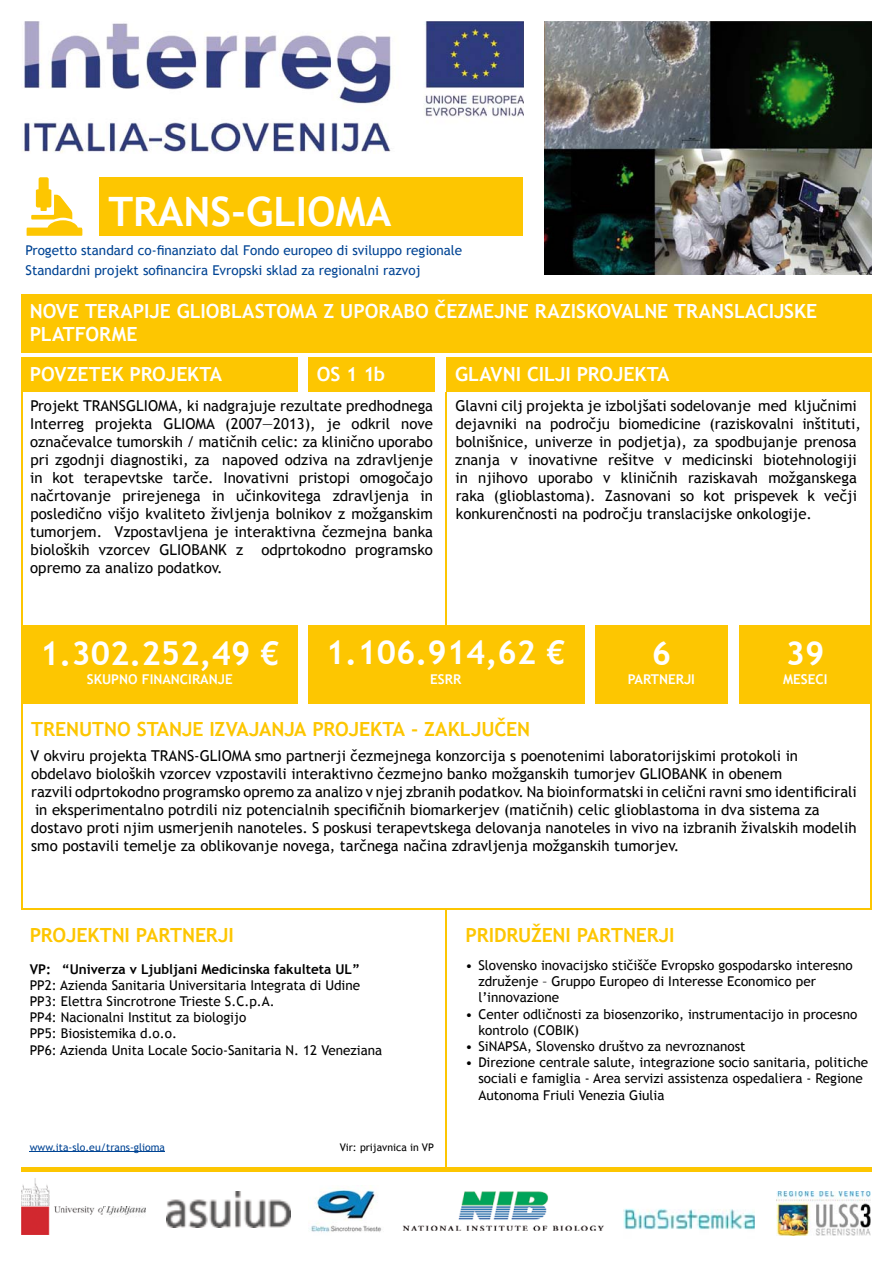
<style>
.page{position:relative;width:893px;height:1263px;background:#fff}
.page>*{position:absolute;margin:0;border:0;box-sizing:border-box;transform-origin:0 0}
.t1{font:700 40.5px "Trebuchet MS";color:#fff}
.t2{font:700 33px "Trebuchet MS";color:#fff}
.t3{font:700 19.5px/23.4px "Trebuchet MS";color:#fff}
.t4{font:700 19.5px "Trebuchet MS";color:#fdc601}
.t5{font:15px/18px "Trebuchet MS";color:#000}
.t6{font:13.5px/16.2px "Trebuchet MS";color:#000}
.t7{font:13.5px/19.5px "Trebuchet MS";color:#004494}
.t8{font:700 13.5px "Trebuchet MS";color:#000}
.t9{font:700 13.5px "Trebuchet MS";color:#fff}
.t10{font:10.5px "Trebuchet MS";color:#004494}
.t11{font:10.5px "Trebuchet MS";color:#000}
</style>
<div class="page">
<img style="left:544px;top:21px;width:328px;height:254px">
<img style="left:21px;top:1178px;width:124px;height:56px">
<img style="left:167px;top:1191px;width:124px;height:36px">
<img style="left:310px;top:1188px;width:72px;height:45px">
<img style="left:403px;top:1191px;width:201px;height:40px">
<img style="left:624px;top:1208px;width:131px;height:22px">
<img style="left:777px;top:1191px;width:93px;height:44px">
<hr style="left:446px;top:392px;width:1px;height:239px;background:#fdc601">
<div style="left:21px;top:626px;width:277px;height:78px;background:#fdc601"></div>
<div style="left:308px;top:626px;width:277px;height:78px;background:#fdc601"></div>
<div style="left:595px;top:626px;width:133px;height:78px;background:#fdc601"></div>
<div style="left:739px;top:626px;width:133px;height:78px;background:#fdc601"></div>
<div style="left:100px;top:177px;width:423px;height:59px;background:#fdc601"></div>
<img style="left:24px;top:21px;width:499px;height:133px">
<div style="left:39px;top:177px;width:10px;height:16px;background:#fdc601;border-radius:2px"></div>
<svg style="left:27px;top:189px;width:55px;height:47px"></svg>
<div style="left:21px;top:294px;width:851px;height:59px;background:#fdc601"></div>
<div style="left:21px;top:1167px;width:851px;height:5px;background:#fdc601"></div>
<hr style="left:446px;top:909px;width:1px;height:258px;background:#fdc601">
<hr style="left:21px;top:908px;width:851px;height:1px;background:#fdc601">
<hr style="left:21px;top:392px;width:2px;height:517px;background:#fdc601">
<hr style="left:870px;top:392px;width:2px;height:517px;background:#fdc601">
<div style="left:446px;top:357px;width:426px;height:35px;background:#fdc601"></div>
<div style="left:308px;top:357px;width:127px;height:35px;background:#fdc601"></div>
<div style="left:21px;top:357px;width:277px;height:35px;background:#fdc601"></div>
<hr style="left:30px;top:1151px;width:135px;height:1px;background:#004494">
<h1 class="t1" style="left:108px;top:188px;width:284px">TRANS-GLIOMA</h1>
<p class="t7" style="left:26px;top:241px;width:438px">Progetto standard co-finanziato dal Fondo europeo di sviluppo regionale<br>Standardni projekt sofinancira Evropski sklad za regionalni razvoj</p>
<h3 class="t3" style="left:30px;top:299px;width:789px">NOVE TERAPIJE GLIOBLASTOMA Z UPORABO ČEZMEJNE RAZISKOVALNE TRANSLACIJSKE<br>PLATFORME</h3>
<h3 class="t3" style="left:30px;top:362px;width:194px">POVZETEK PROJEKTA</h3>
<h3 class="t3" style="left:317px;top:362px;width:70px">OS 1 1b</h3>
<h3 class="t3" style="left:455px;top:362px;width:216px">GLAVNI CILJI PROJEKTA</h3>
<p class="t5" style="left:30px;top:396px;width:404px;text-align:justify">Projekt TRANSGLIOMA, ki nadgrajuje rezultate predhodnega Interreg projekta GLIOMA (2007—2013), je odkril nove označevalce tumorskih / matičnih celic: za klinično uporabo pri zgodnji diagnostiki, za napoved odziva na zdravljenje in kot terapevtske tarče. Inovativni pristopi omogočajo načrtovanje prirejenega in učinkovitega zdravljenja in posledično višjo kvaliteto življenja bolnikov z možganskim tumorjem. Vzpostavljena je interaktivna čezmejna banka bioloških vzorcev GLIOBANK z odprtokodno programsko opremo za analizo podatkov.</p>
<p class="t5" style="left:455px;top:396px;width:407px">Glavni cilj projekta je izboljšati sodelovanje med ključnimi dejavniki na področju biomedicine (raziskovalni inštituti, bolnišnice, univerze in podjetja), za spodbujanje prenosa znanja v inovativne rešitve v medicinski biotehnologiji in njihovo uporabo v kliničnih raziskavah možganskega raka (glioblastoma). Zasnovani so kot prispevek k večji konkurenčnosti na področju translacijske onkologije.</p>
<h2 class="t2" style="left:40px;top:634px;width:241px">1.302.252,49 €</h2>
<p class="t9" style="left:87px;top:672px;width:147px">SKUPNO FINANCIRANJE</p>
<h2 class="t2" style="left:326px;top:633px;width:241px">1.106.914,62 €</h2>
<p class="t9" style="left:430px;top:671px;width:33px">ESRR</p>
<h3 class="t4" style="left:31px;top:718px;width:500px">TRENUTNO STANJE IZVAJANJA PROJEKTA - ZAKLJUČEN</h3>
<h2 class="t2" style="left:652px;top:634px;width:21px">6</h2>
<p class="t9" style="left:628px;top:672px;width:69px">PARTNERJI</p>
<h2 class="t2" style="left:786px;top:634px;width:40px">39</h2>
<p class="t9" style="left:783px;top:672px;width:46px">MESECI</p>
<p class="t5" style="left:31px;top:746px;width:828px">V okviru projekta TRANS-GLIOMA smo partnerji čezmejnega konzorcija s poenotenimi laboratorijskimi protokoli in obdelavo bioloških vzorcev vzpostavili interaktivno čezmejno banko možganskih tumorjev GLIOBANK in obenem<br>razvili odprtokodno programsko opremo za analizo v njej zbranih podatkov. Na bioinformatski in celični ravni smo identificirali in eksperimentalno potrdili niz potencialnih specifičnih biomarkerjev (matičnih) celic glioblastoma in dva sistema za dostavo proti njim usmerjenih nanoteles. S poskusi terapevtskega delovanja nanoteles in vivo na izbranih živalskih modelih smo postavili temelje za oblikovanje novega, tarčnega načina zdravljenja možganskih tumorjev.</p>
<h3 class="t4" style="left:30px;top:923px;width:206px">PROJEKTNI PARTNERJI</h3>
<h3 class="t4" style="left:466px;top:923px;width:211px">PRIDRUŽENI PARTNERJI</h3>
<p class="t8" style="left:30px;top:961px;width:332px">VP: “Univerza v Ljubljani Medicinska fakulteta UL”</p>
<p class="t6" style="left:30px;top:977px;width:354px">PP2: Azienda Sanitaria Universitaria Integrata di Udine PP3: Elettra Sincrotrone Trieste S.C.p.A.<br>PP4: Nacionalni Institut za biologijo<br>PP5: Biosistemika d.o.o.<br>PP6: Azienda Unita Locale Socio-Sanitaria N. 12 Veneziana</p>
<p class="t10" style="left:30px;top:1141px;width:137px">www.ita-slo.eu/trans-glioma</p>
<p class="t11" style="left:340px;top:1141px;width:96px">Vir: prijavnica in VP</p>
<p class="t6" style="left:478px;top:957px;width:376px;text-indent:-13px">• Slovensko inovacijsko stičišče Evropsko gospodarsko interesno združenje – Gruppo Europeo di Interesse Economico per l’innovazione</p>
<p class="t6" style="left:478px;top:1006px;width:380px;text-indent:-13px">• Center odličnosti za biosenzoriko, instrumentacijo in procesno kontrolo (COBIK)</p>
<p class="t6" style="left:466px;top:1038px;width:281px">• SiNAPSA, Slovensko društvo za nevroznanost</p>
<p class="t6" style="left:478px;top:1054px;width:391px;text-indent:-13px">• Direzione centrale salute, integrazione socio sanitaria, politiche sociali e famiglia - Area servizi assistenza ospedaliera - Regione<br>Autonoma Friuli Venezia Giulia</p>
</div>
